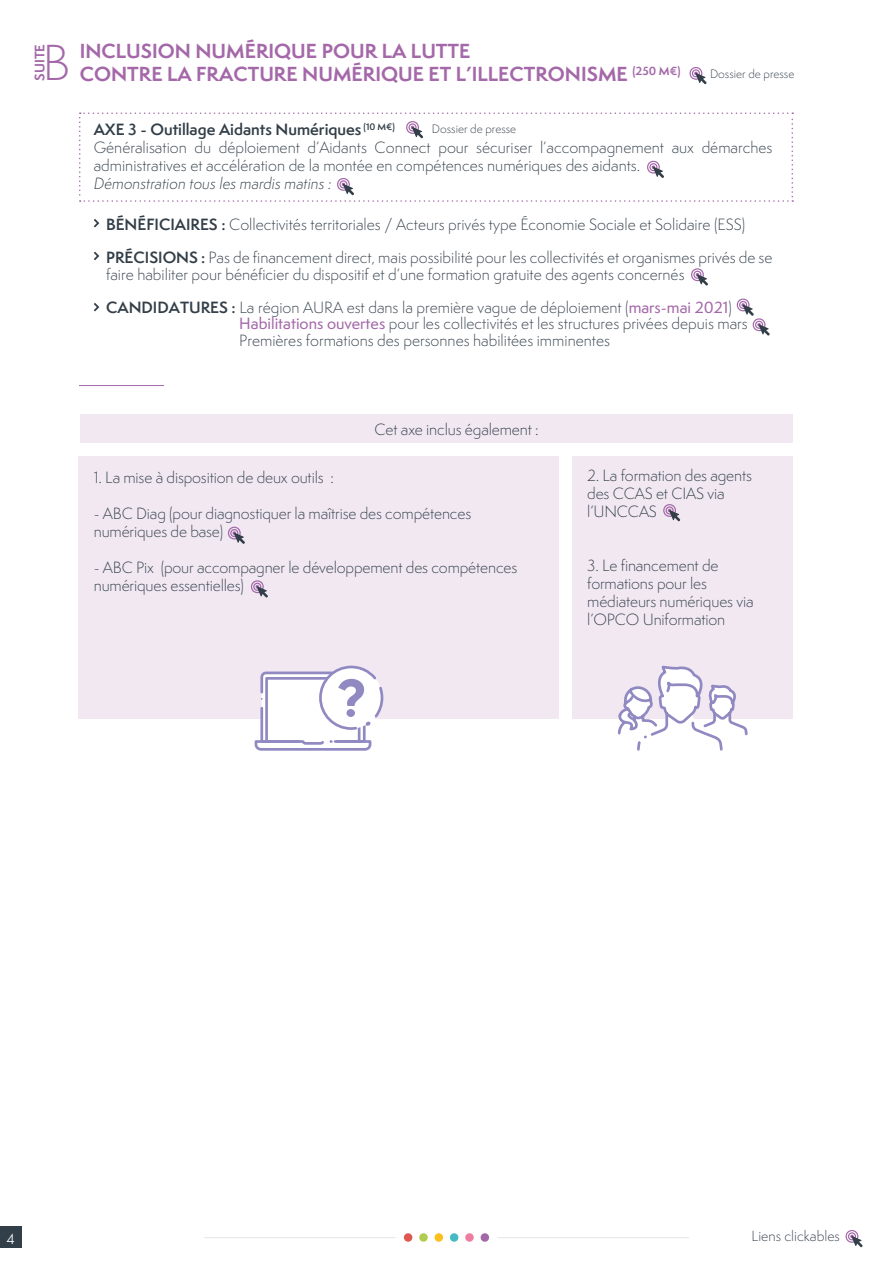
<style>
.page{position:relative;width:893px;height:1263px;background:#fff}
.page>*{position:absolute;margin:0;border:0;box-sizing:border-box;transform-origin:0 0}
.t1{font:300 46.5px "Semplicita Pro";color:#a468a9}
.t2{font:700 18.75px/22.5px "Semplicita Pro";color:#a468a9}
.t3{font:300 15px/18px "Semplicita Pro";color:#323e48}
.t4{font:italic 300 15px "Semplicita Pro";color:#323e48}
.t5{font:300 13.5px "Semplicita Pro";color:#323e48}
.t6{font:13.5px "Semplicita Pro";color:#fff}
.t7{font:700 12.75px "Semplicita Pro";color:#a468a9}
.t8{font:300 11.25px "Semplicita Pro";color:#323e48}
.s1{font-weight:600}
.s2{font-weight:500;color:#a468a9}
</style>
<div class="page">
<div style="left:0;top:1227px;width:21px;height:21px;background:#323e48"></div>
<hr style="left:498px;top:1237px;width:191px;height:1px;background:#e6e5e8">
<hr style="left:204px;top:1237px;width:191px;height:1px;background:#e6e5e8">
<div style="left:404px;top:1233px;width:8px;height:9px;background:#de5750;border-radius:50%"></div>
<div style="left:419px;top:1233px;width:9px;height:9px;background:#aecc50;border-radius:50%"></div>
<div style="left:435px;top:1233px;width:8px;height:9px;background:#fcc01a;border-radius:50%"></div>
<div style="left:450px;top:1233px;width:8px;height:9px;background:#44bac2;border-radius:50%"></div>
<div style="left:465px;top:1233px;width:9px;height:9px;background:#ef7da1;border-radius:50%"></div>
<div style="left:481px;top:1233px;width:8px;height:9px;background:#a468a9;border-radius:50%"></div>
<div style="left:572px;top:456px;width:221px;height:263px;background:#f1e8f2"></div>
<div style="left:79px;top:456px;width:480px;height:263px;background:#f1e8f2"></div>
<svg style="left:94px;top:252px;width:5px;height:8px"></svg>
<svg style="left:94px;top:303px;width:5px;height:8px"></svg>
<svg style="left:94px;top:219px;width:5px;height:8px"></svg>
<div style="left:80px;top:414px;width:713px;height:29px;background:#f1e8f2"></div>
<svg style="left:79px;top:112px;width:714px;height:90px"></svg>
<svg style="left:663px;top:504px;width:17px;height:17px"></svg>
<svg style="left:251px;top:580px;width:17px;height:17px"></svg>
<svg style="left:228px;top:526px;width:17px;height:18px"></svg>
<svg style="left:736px;top:298px;width:34px;height:38px"></svg>
<svg style="left:691px;top:268px;width:17px;height:17px"></svg>
<svg style="left:689px;top:67px;width:18px;height:17px"></svg>
<svg style="left:254px;top:665px;width:130px;height:86px"></svg>
<svg style="left:617px;top:665px;width:131px;height:86px"></svg>
<hr style="left:79px;top:385px;width:85px;height:1px;background:#a468a9">
<svg style="left:845px;top:1230px;width:18px;height:17px"></svg>
<p class="t7" style="left:30px;top:81px;width:38px;rotate:-90deg">SUITE</p>
<h1 class="t1" style="left:43px;top:31px;width:29px">B</h1>
<p class="t2" style="left:80px;top:40px;width:602px">INCLUSION NUMÉRIQUE POUR LA LUTTE<br>CONTRE LA FRACTURE NUMÉRIQUE ET L’ILLECTRONISME <sup>(250</sup> <sup>M€)</sup></p>
<p class="t8" style="left:710px;top:66px;width:86px">Dossier de presse</p>
<p class="t3" style="left:94px;top:121px;width:680px"><span class="s1">AXE 3 - Outillage Aidants Numériques</span> <sup>(10</sup> <sup>M€)<br></sup>Généralisation du déploiement d’Aidants Connect pour sécuriser l’accompagnement aux démarches administratives et accélération de la montée en compétences numériques des aidants.</p>
<p class="t4" style="left:94px;top:174px;width:239px">Démonstration tous les mardis matins :</p>
<p class="t8" style="left:432px;top:121px;width:86px">Dossier de presse</p>
<p class="t3" style="left:106px;top:215px;width:641px"><span class="s1">BÉNÉFICIAIRES :</span> Collectivités territoriales / Acteurs privés type Économie Sociale et Solidaire (ESS)</p>
<p class="t3" style="left:106px;top:249px;width:668px;line-height:16.5px"><span class="s1">PRÉCISIONS :</span> Pas de financement direct, mais possibilité pour les collectivités et organismes privés de se faire habiliter pour bénéficier du dispositif et d’une formation gratuite des agents concernés</p>
<p class="t3" style="left:239px;top:299px;width:510px;line-height:16.5px;text-indent:-133px"><span class="s1">CANDIDATURES :</span> La région AURA est dans la première vague de déploiement (<span class="s2">mars-mai 2021</span>)<br><span class="s2">Habilitations ouvertes</span> pour les collectivités et les structures privées depuis mars<br>Premières formations des personnes habilitées imminentes</p>
<p class="t3" style="left:374px;top:421px;width:166px">Cet axe inclus également :</p>
<p class="t3" style="left:94px;top:468px;width:242px">1. La mise à disposition de deux outils :</p>
<p class="t3" style="left:94px;top:504px;width:379px">- ABC Diag (pour diagnostiquer la maîtrise des compétences numériques de base)</p>
<p class="t3" style="left:94px;top:558px;width:425px">- ABC Pix (pour accompagner le développement des compétences numériques essentielles)</p>
<p class="t3" style="left:587px;top:466px;width:166px">2. La formation des agents des CCAS et CIAS via l’UNCCAS</p>
<p class="t3" style="left:587px;top:556px;width:168px">3. Le financement de formations pour les médiateurs numériques via l’OPCO Uniformation</p>
<p class="t6" style="left:6px;top:1229px;width:10px">4</p>
<p class="t5" style="left:752px;top:1227px;width:90px">Liens clickables</p>
</div>
